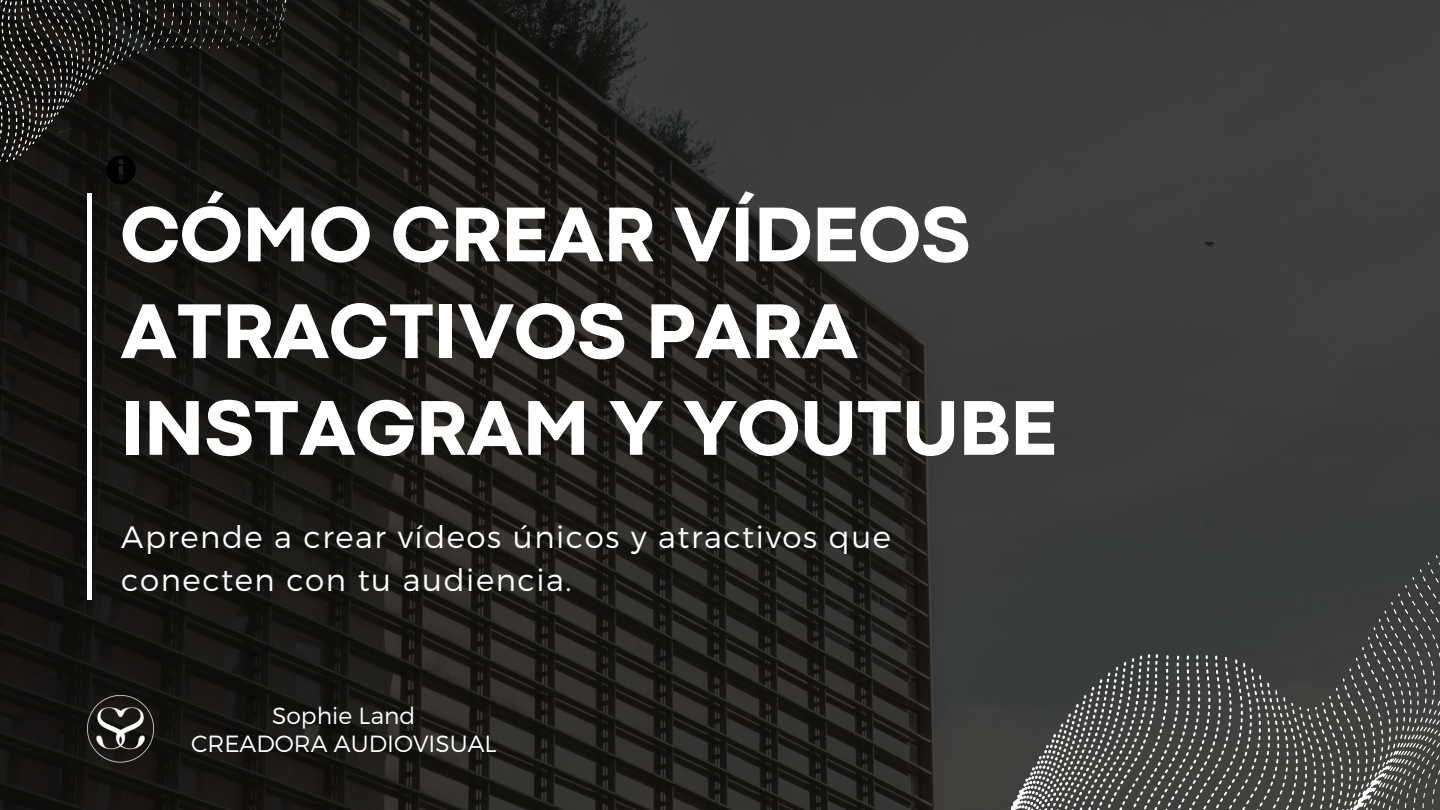
<style>
.page{position:relative;width:1440px;height:810px;background:#fff}
.page>*{position:absolute;margin:0;border:0;box-sizing:border-box;transform-origin:0 0}
.t1{font:800 80.9px/96.7px "Codec Pro";color:#fff}
.t2{font:300 30.9px/43px "Montserrat";letter-spacing:.05em;color:#fff}
.t3{font:300 23.4px/27.6px "Montserrat";color:#fff;text-align:center}
</style>
<div class="page">
<img style="left:0;top:0;width:1440px;height:810px">
<div style="left:87px;top:193px;width:5px;height:406px;background:#fff"></div>
<svg style="left:897px;top:483px;width:543px;height:327px;background:#414241"></svg>
<svg style="left:0;top:0;width:332px;height:235px;background:#1b1a18"></svg>
<svg style="left:106px;top:155px;width:30px;height:30px"></svg>
<img style="left:87px;top:695px;width:67px;height:68px">
<h1 class="t1" style="left:121px;top:192px;width:937px">CÓMO CREAR VÍDEOS<br>ATRACTIVOS PARA<br>INSTAGRAM Y YOUTUBE</h1>
<p class="t2" style="left:121px;top:514px;width:771px">Aprende a crear vídeos únicos y atractivos que conecten con tu audiencia.</p>
<p class="t3" style="left:191px;top:701px;width:307px">Sophie Land<br>CREADORA AUDIOVISUAL</p>
</div>
